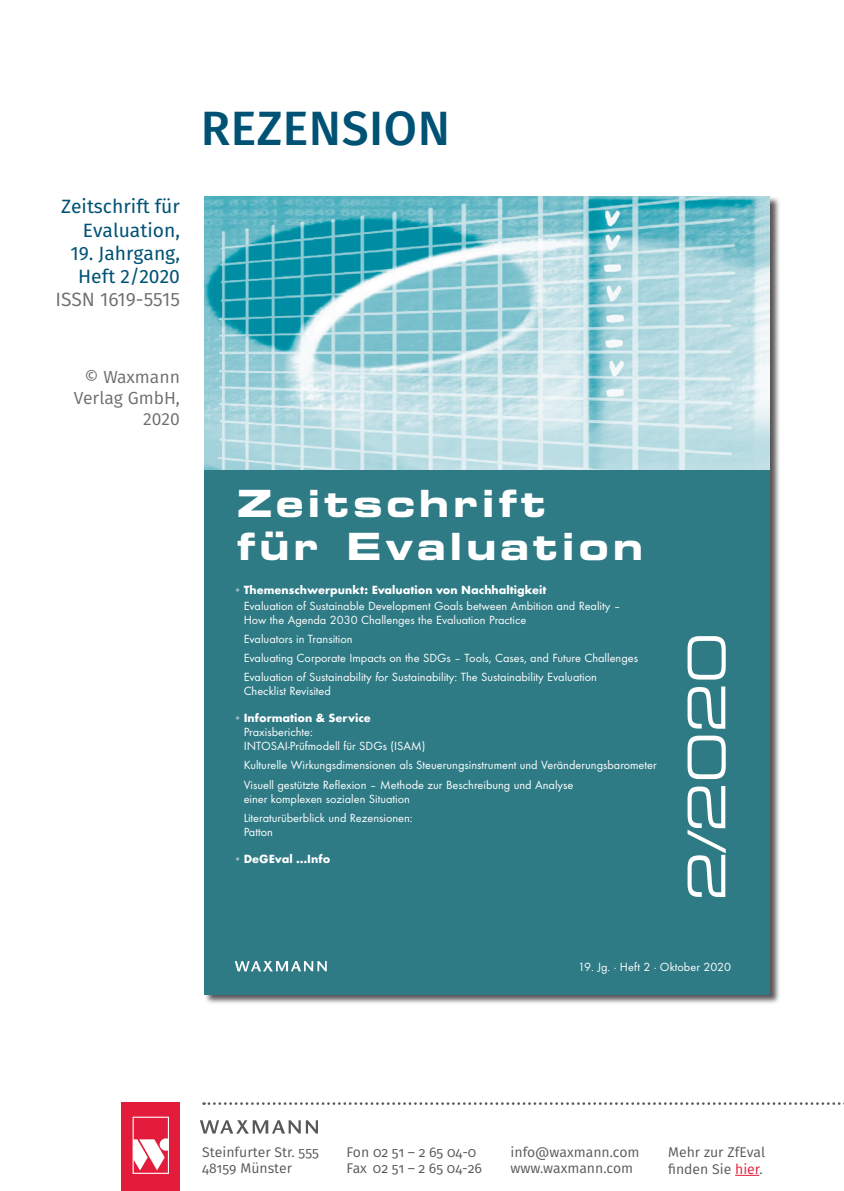
<style>
.page{position:relative;width:844px;height:1191px;background:#fff}
.page>*{position:absolute;margin:0;border:0;box-sizing:border-box;transform-origin:0 0}
.t1{font:51.62px "Eurostile Extended Two";color:#fff}
.t2{font:500 48.12px "Fira Sans";letter-spacing:.01em;color:#005274}
.t3{font:37.45px/43.4px "Eurostile Bold Extended Two";letter-spacing:.1em;color:#fff}
.t4{font:19.25px/23.1px "Fira Sans";color:#005274;text-align:right}
.t5{font:19.25px "Fira Sans";color:#6c6d70}
.t6{font:17.5px/21px "Fira Sans";color:#6c6d70;text-align:right}
.t7{font:14px/15.8px "Fira Sans";color:#57585a}
.t8{font:12.25px/19.1px "Futura T";color:#fff}
.t9{font:700 12.25px "Futura T";color:#fff}
.s1{font-weight:700;font-size:11.72px;color:#9bbbc0}
.s2{font-weight:700}
.s3{font-style:italic}
.s4{font-size:11.72px;color:#9bbbc0}
.s5{color:#e41c3b}
</style>
<div class="page">
<div style="left:122px;top:1102px;width:58px;height:89px;background:#e41c3b"></div>
<svg style="left:203px;top:1102px;width:641px;height:2px"></svg>
<svg style="left:200px;top:1120px;width:118px;height:13px"></svg>
<div style="left:132px;top:1116px;width:37px;height:57px;border:1px solid #fff"></div>
<svg style="left:133px;top:1138px;width:35px;height:32px"></svg>
<div style="left:204px;top:196px;width:576px;height:808px;background:#231f20;opacity:.75"></div>
<div style="left:204px;top:197px;width:565px;height:797px;background:#2e7a85"></div>
<img style="left:204px;top:197px;width:565px;height:272px">
<img style="left:234px;top:961px;width:93px;height:11px">
<svg style="left:735px;top:1175px;width:24px;height:1px"></svg>
<p class="t4" style="left:61px;top:195px;width:120px">Zeitschrift für<br>Evaluation,</p>
<p class="t4" style="left:71px;top:241px;width:111px;text-align:center">19. Jahrgang,<br>Heft 2/2020</p>
<p class="t5" style="left:55px;top:285px;width:126px">ISSN 1619-5515</p>
<p class="t2" style="left:201px;top:89px;width:251px">REZENSION</p>
<p class="t6" style="left:74px;top:366px;width:107px">© Waxmann<br>Verlag GmbH,<br>2020</p>
<p class="t3" style="left:237px;top:481px;width:407px">Zeitschrift<br>für Evaluation</p>
<p class="t8" style="left:243px;top:582px;width:378px;line-height:15.8px;text-indent:-10px"><span class="s1">•</span> <span class="s2">Themenschwerpunkt: Evaluation von Nachhaltigkeit<br></span>Evaluation of Sustainable Development Goals between Ambition and Reality –</p>
<p class="t8" style="left:243px;top:610px;width:396px">How the Agenda 2030 Challenges the Evaluation Practice<br>Evaluators in Transition<br>Evaluating Corporate Impacts on the SDGs – Tools, Cases, and Future Challenges Evaluation <span class="s3">of</span> Sustainability <span class="s3">for</span> Sustainability: The Sustainability Evaluation</p>
<p class="t8" style="left:243px;top:681px;width:89px">Checklist Revisited</p>
<p class="t8" style="left:243px;top:711px;width:183px;line-height:14px;text-indent:-10px"><span class="s1">•</span> <span class="s2">Information &amp; Service<br></span>Praxisberichte:<br>INTOSAI-Prüfmodell für SDGs (ISAM)</p>
<p class="t8" style="left:243px;top:755px;width:414px">Kulturelle Wirkungsdimensionen als Steuerungsinstrument und Veränderungsbarometer<br>Visuell gestützte Reflexion – Methode zur Beschreibung und Analyse</p>
<p class="t8" style="left:243px;top:789px;width:170px">einer komplexen sozialen Situation<br>Literaturüberblick und Rezensionen:</p>
<p class="t8" style="left:243px;top:822px;width:31px">Patton</p>
<p class="t9" style="left:234px;top:851px;width:98px"><span class="s4">•</span> DeGEval …Info</p>
<p class="t1" style="left:671px;top:900px;width:269px;rotate:-90deg">2/2020</p>
<p class="t8" style="left:578px;top:957px;width:155px">19. Jg. · Heft 2 · Oktober 2020</p>
<p class="t7" style="left:202px;top:1144px;width:118px">Steinfurter Str. 555<br>48159 Münster</p>
<p class="t7" style="left:346px;top:1144px;width:137px">Fon 02 51 – 2 65 04-0<br>Fax 02 51 – 2 65 04-26</p>
<p class="t7" style="left:510px;top:1144px;width:130px">info@waxmann.com www.waxmann.com</p>
<p class="t7" style="left:668px;top:1143px;width:99px;line-height:16.8px">Mehr zur ZfEval finden Sie <span class="s5">hier</span>.</p>
</div>
